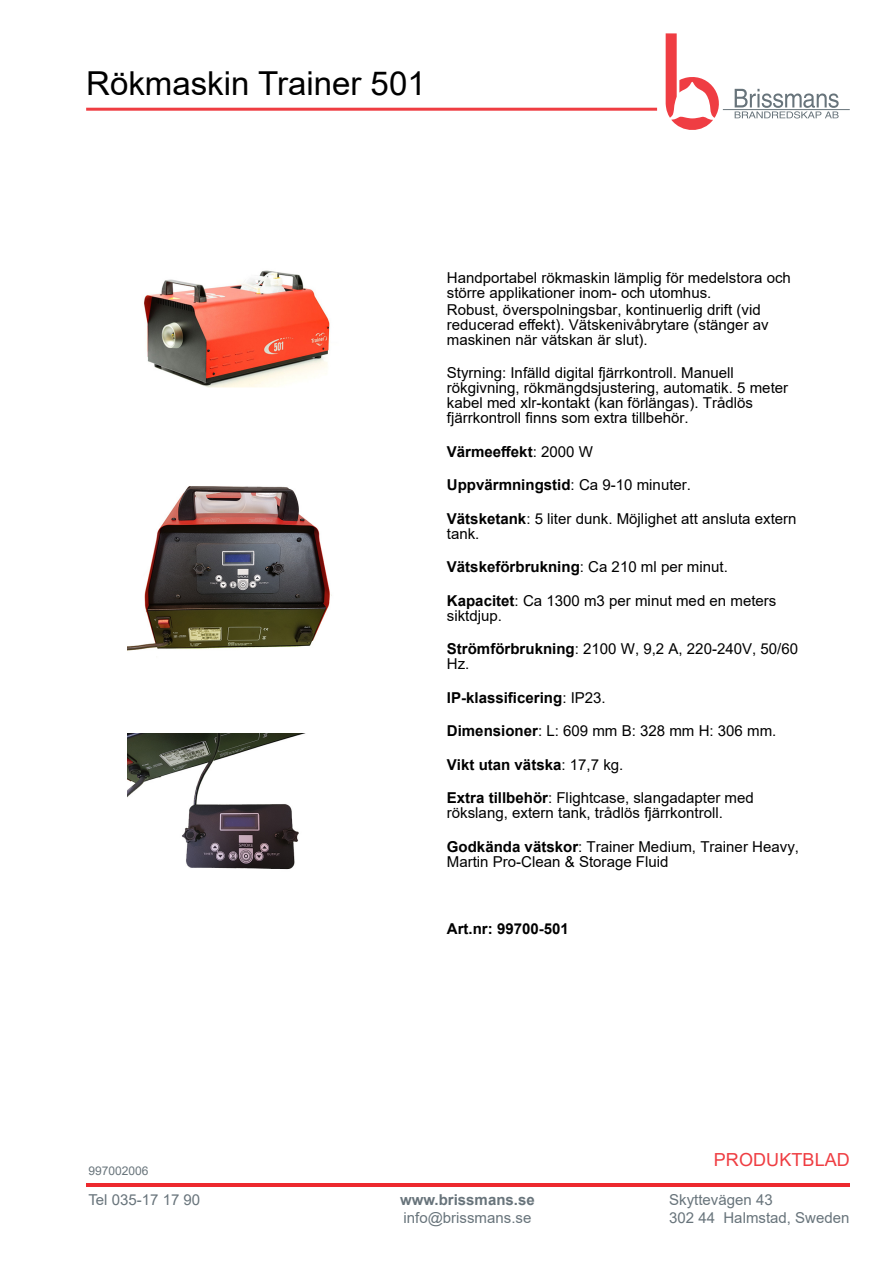
<style>
.page{position:relative;width:894px;height:1263px;background:#fff}
.page>*{position:absolute;margin:0;border:0;box-sizing:border-box;transform-origin:0 0}
.t1{font:33px "Arial";color:#000}
.t2{font:18px "Arial";letter-spacing:.005em;color:#ef3d42}
.t3{font:15px/15px "Arial";color:#000}
.t4{font:700 15px "Arial";color:#000}
.t5{font:15px/18px "Arial";color:#68747b}
.t6{font:700 15px "Arial";color:#68747b}
.t7{font:12px "Arial";color:#68747b}
.s1{font-weight:400}
.s2{font-weight:700}
</style>
<div class="page">
<hr style="left:86px;top:108px;width:570px;height:3px;background:#ef3d42">
<hr style="left:87px;top:1183px;width:762px;height:3px;background:#ed292e">
<svg style="left:734px;top:89px;width:104px;height:29px"></svg>
<hr style="left:722px;top:109px;width:127px;height:1px;background:#68747b">
<svg style="left:665px;top:33px;width:61px;height:97px"></svg>
<img style="left:128px;top:486px;width:204px;height:165px">
<img style="left:144px;top:270px;width:186px;height:118px">
<img style="left:128px;top:734px;width:175px;height:136px">
<h1 class="t1" style="left:86px;top:71px;width:341px">Rökmaskin Trainer 501</h1>
<p class="t3" style="left:446px;top:271px;width:345px">Handportabel rökmaskin lämplig för medelstora och större applikationer inom- och utomhus.</p>
<p class="t3" style="left:446px;top:303px;width:323px">Robust, överspolningsbar, kontinuerlig drift (vid reducerad effekt). Vätskenivåbrytare (stänger av maskinen när vätskan är slut).</p>
<p class="t3" style="left:446px;top:367px;width:343px">Styrning: Infälld digital fjärrkontroll. Manuell rökgivning, rökmängdsjustering, automatik. 5 meter kabel med xlr-kontakt (kan förlängas). Trådlös fjärrkontroll finns som extra tillbehör.</p>
<p class="t4" style="left:446px;top:446px;width:147px">Värmeeffekt<span class="s1">: 2000 W</span></p>
<p class="t4" style="left:446px;top:479px;width:246px">Uppvärmningstid<span class="s1">: Ca 9-10 minuter.</span></p>
<p class="t3" style="left:446px;top:512px;width:351px"><span class="s2">Vätsketank</span>: 5 liter dunk. Möjlighet att ansluta extern tank.</p>
<p class="t4" style="left:446px;top:561px;width:282px">Vätskeförbrukning<span class="s1">: Ca 210 ml per minut.</span></p>
<p class="t3" style="left:446px;top:594px;width:331px"><span class="s2">Kapacitet</span>: Ca 1300 m3 per minut med en meters siktdjup.</p>
<p class="t3" style="left:446px;top:643px;width:353px"><span class="s2">Strömförbrukning</span>: 2100 W, 9,2 A, 220-240V, 50/60<br>Hz.</p>
<p class="t4" style="left:446px;top:692px;width:160px">IP-klassificering<span class="s1">: IP23.</span></p>
<p class="t3" style="left:446px;top:725px;width:331px"><span class="s2">Dimensioner</span>: L: 609 mm B: 328 mm H: 306 mm.</p>
<p class="t4" style="left:446px;top:759px;width:178px">Vikt utan vätska<span class="s1">: 17,7 kg.</span></p>
<p class="t3" style="left:446px;top:792px;width:308px"><span class="s2">Extra tillbehör</span>: Flightcase, slangadapter med rökslang, extern tank, trådlös fjärrkontroll.</p>
<p class="t3" style="left:446px;top:840px;width:353px"><span class="s2">Godkända vätskor</span>: Trainer Medium, Trainer Heavy,<br>Martin Pro-Clean &amp; Storage Fluid</p>
<p class="t4" style="left:446px;top:923px;width:124px">Art.nr: 99700-501</p>
<p class="t7" style="left:88px;top:1166px;width:62px">997002006</p>
<p class="t2" style="left:713px;top:1153px;width:137px">PRODUKTBLAD</p>
<p class="t5" style="left:88px;top:1192px;width:113px">Tel 035-17 17 90</p>
<p class="t6" style="left:400px;top:1194px;width:136px">www.brissmans.se</p>
<p class="t5" style="left:403px;top:1210px;width:129px">info@brissmans.se</p>
<p class="t5" style="left:669px;top:1192px;width:182px">Skyttevägen 43<br>302 44 Halmstad, Sweden</p>
</div>
